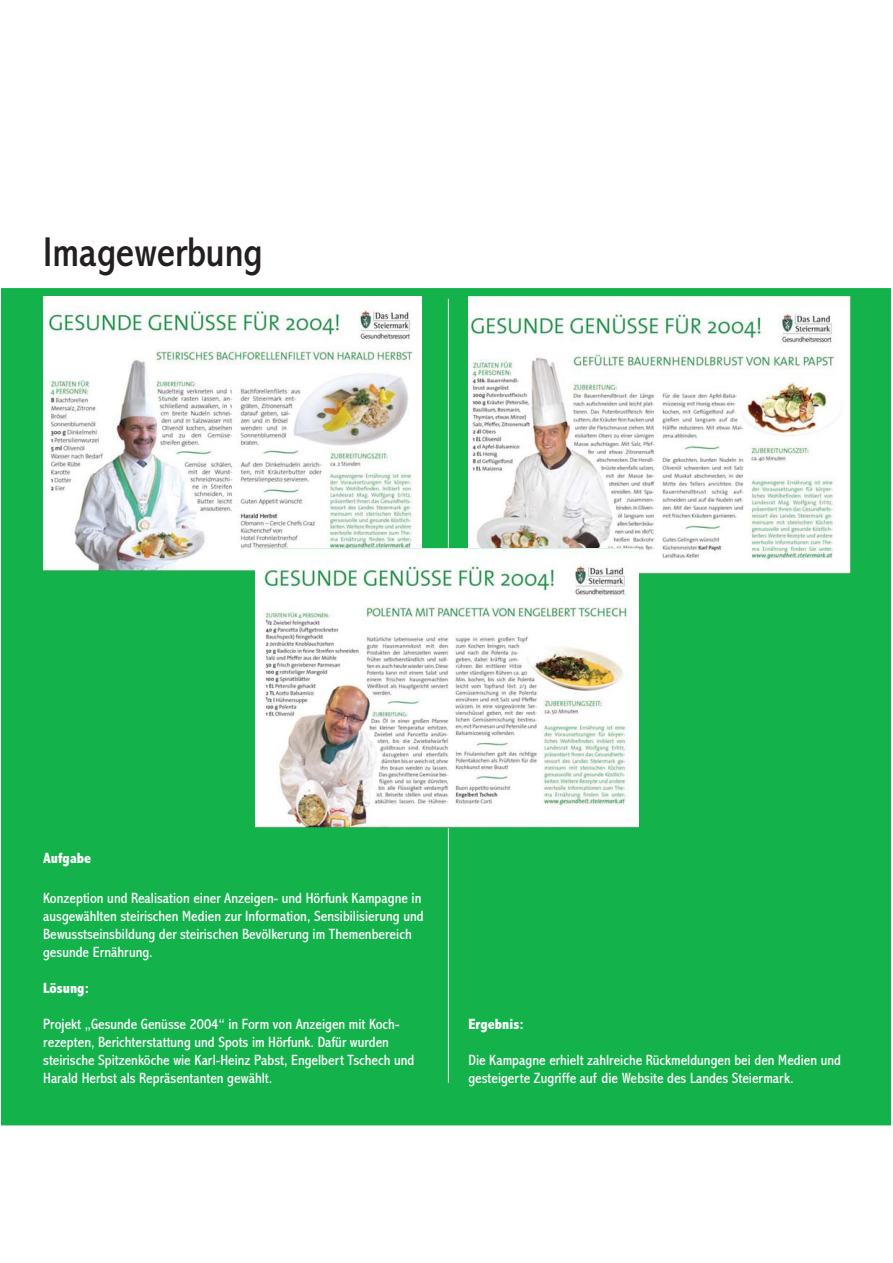
<style>
.page{position:relative;width:893px;height:1263px;background:#fff}
.page>*{position:absolute;margin:0;border:0;box-sizing:border-box;transform-origin:0 0}
.t1{font:condensed 42px "Abadi";color:#231f20}
.t2{font:condensed 15px/18px "Abadi";color:#fff}
.t3{font:800 condensed 15px "Abadi";color:#fff}
</style>
<div class="page">
<div style="left:2px;top:288px;width:889px;height:837px;background:#13b24b"></div>
<img style="left:43px;top:296px;width:378px;height:274px">
<img style="left:468px;top:296px;width:382px;height:277px">
<hr style="left:448px;top:299px;width:1px;height:784px;background:#fff">
<img style="left:255px;top:549px;width:383px;height:279px">
<h1 class="t1" style="left:43px;top:238px;width:221px">Imagewerbung</h1>
<p class="t3" style="left:43px;top:849px;width:50px">Aufgabe</p>
<p class="t2" style="left:43px;top:890px;width:382px">Konzeption und Realisation einer Anzeigen- und Hörfunk Kampagne in ausgewählten steirischen Medien zur Information, Sensibilisierung und Bewusstseinsbildung der steirischen Bevölkerung im Themenbereich gesunde Ernährung.</p>
<p class="t3" style="left:43px;top:979px;width:47px">Lösung:</p>
<p class="t2" style="left:43px;top:1016px;width:373px">Projekt „Gesunde Genüsse 2004“ in Form von Anzeigen mit Koch&shy;rezepten, Berichterstattung und Spots im Hörfunk. Dafür wurden steirische Spitzenköche wie Karl-Heinz Pabst, Engelbert Tschech und Harald Herbst als Repräsentanten gewählt.</p>
<p class="t3" style="left:468px;top:1015px;width:57px">Ergebnis:</p>
<p class="t2" style="left:468px;top:1052px;width:374px">Die Kampagne erhielt zahlreiche Rückmeldungen bei den Medien und gesteigerte Zugriffe auf die Website des Landes Steiermark.</p>
</div>
